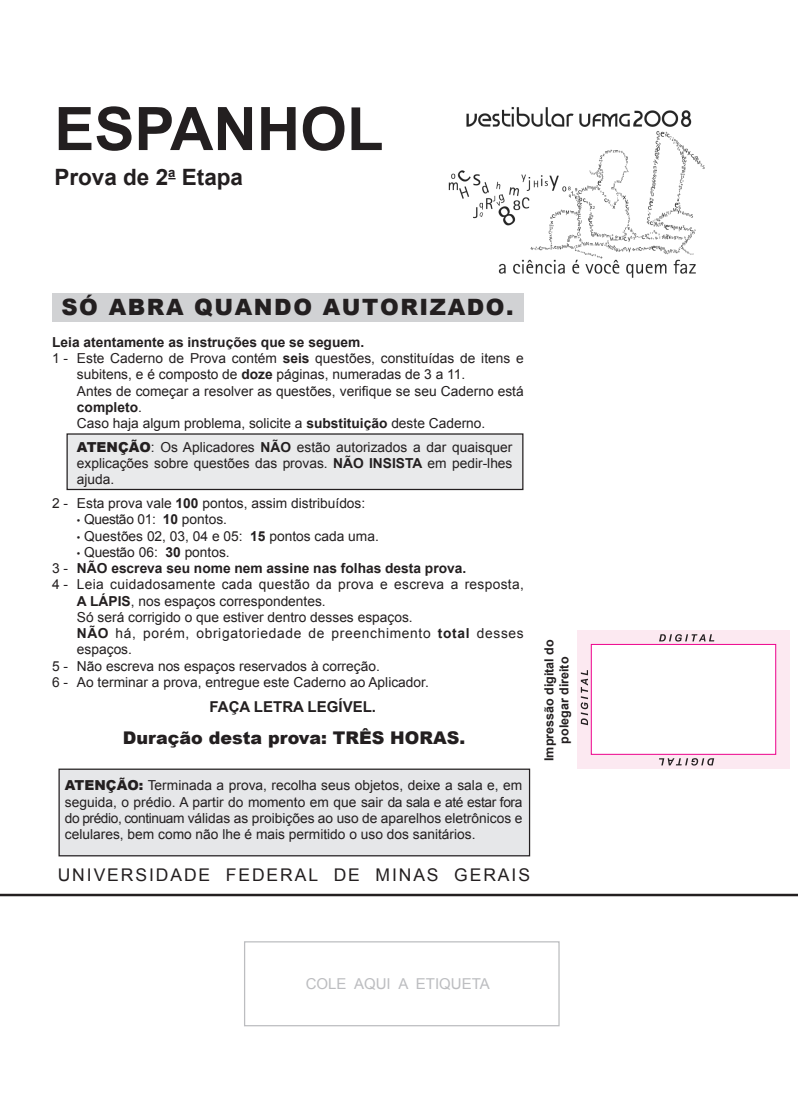
<style>
.page{position:relative;width:798px;height:1099px;background:#fff}
.page>*{position:absolute;margin:0;border:0;box-sizing:border-box;transform-origin:0 0}
.t1{font:700 60px "Arial";color:#231f20}
.t2{font:900 22.5px "Arial";letter-spacing:.07em;color:#231f20}
.t3{font:700 22.5px "Arial";color:#231f20}
.t4{font:17.5px "Arial";letter-spacing:.11em;color:#231f20}
.t5{font:900 17.5px "Arial";color:#231f20}
.t6{font:15px "Arial";color:#bcbdc0}
.t7{font:700 15px "Arial";color:#231f20}
.t8{font:13.75px/16.2px "Arial";color:#231f20;text-align:justify}
.t9{font:700 13.75px "Arial";color:#231f20}
.t10{font:13.75px "Arial";letter-spacing:.025em;color:#231f20}
.t11{font:13.75px "Arial";letter-spacing:.05em;color:#231f20}
.t12{font:700 12.5px/15px "Arial";color:#231f20;text-align:center}
.s1{font-weight:700}
.s2{font-weight:400}
.s3{font-weight:900}
.s4{font-size:10px}
</style>
<div class="page">
<div style="left:67px;top:434px;width:455px;height:55px;background:#e9eaeb"></div>
<div style="left:66px;top:433px;width:457px;height:57px;border:1px solid #231f20"></div>
<div style="left:244px;top:941px;width:315px;height:85px;border:1px solid #bcbdc0"></div>
<div style="left:59px;top:769px;width:470px;height:86px;background:#e6e7e9"></div>
<div style="left:58px;top:768px;width:472px;height:88px;border:1px solid #231f20"></div>
<hr style="left:0;top:893px;width:797px;height:3px;background:#231f20">
<img style="left:448px;top:107px;width:257px;height:171px">
<div style="left:52px;top:293px;width:471px;height:29px;background:#d1d2d4"></div>
<div style="left:577px;top:630px;width:212px;height:138px;background:#fce9f1"></div>
<div style="left:591px;top:644px;width:184px;height:110px;background:#fff"></div>
<div style="left:591px;top:644px;width:184px;height:110px;border:1px solid #ed028c"></div>
<svg style="left:580px;top:670px;width:8px;height:55px"></svg>
<svg style="left:659px;top:758px;width:55px;height:7px"></svg>
<svg style="left:659px;top:634px;width:55px;height:7px"></svg>
<h1 class="t1" style="left:54px;top:89px;width:330px">ESPANHOL</h1>
<h2 class="t3" style="left:54px;top:162px;width:190px">Prova de 2<sup>a</sup> Etapa</h2>
<h2 class="t2" style="left:61px;top:290px;width:453px">SÓ ABRA QUANDO AUTORIZADO.</h2>
<p class="t9" style="left:52px;top:333px;width:313px">Leia atentamente as instruções que se seguem.</p>
<p class="t8" style="left:52px;top:350px;width:473px">1 - Este Caderno de Prova contém <span class="s1">seis</span> questões, constituídas de itens e</p>
<p class="t8" style="left:77px;top:366px;width:390px">subitens, e é composto de <span class="s1">doze</span> páginas, numeradas de 3 a 11.</p>
<p class="t8" style="left:77px;top:383px;width:448px">Antes de começar a resolver as questões, verifique se seu Caderno está</p>
<p class="t9" style="left:77px;top:398px;width:66px">completo<span class="s2">.</span></p>
<p class="t8" style="left:77px;top:415px;width:410px">Caso haja algum problema, solicite a <span class="s1">substituição</span> deste Caderno.</p>
<p class="t8" style="left:77px;top:439px;width:437px"><span class="s3">ATENÇÃO</span>: Os Aplicadores <span class="s1">NÃO</span> estão autorizados a dar quaisquer explicações sobre questões das provas. <span class="s1">NÃO INSISTA</span> em pedir-lhes ajuda.</p>
<p class="t8" style="left:52px;top:495px;width:314px">2 - Esta prova vale <span class="s1">100</span> pontos, assim distribuídos:</p>
<p class="t8" style="left:77px;top:511px;width:151px"><span class="s4">•</span> Questão 01: <span class="s1">10</span> pontos.</p>
<p class="t8" style="left:77px;top:528px;width:303px"><span class="s4">•</span> Questões 02, 03, 04 e 05: <span class="s1">15</span> pontos cada uma.</p>
<p class="t8" style="left:77px;top:544px;width:154px"><span class="s4">•</span> Questão 06: <span class="s1">30</span> pontos.</p>
<p class="t9" style="left:52px;top:559px;width:415px"><span class="s2">3 -</span> NÃO escreva seu nome nem assine nas folhas desta prova.</p>
<p class="t10" style="left:52px;top:575px;width:473px">4 - Leia cuidadosamente cada questão da prova e escreva a resposta,</p>
<p class="t8" style="left:77px;top:593px;width:250px"><span class="s1">A LÁPIS</span>, nos espaços correspondentes.</p>
<p class="t8" style="left:77px;top:609px;width:337px">Só será corrigido o que estiver dentro desses espaços.</p>
<p class="t11" style="left:77px;top:624px;width:448px"><span class="s1">NÃO</span> há, porém, obrigatoriedade de preenchimento <span class="s1">total</span> desses</p>
<p class="t8" style="left:77px;top:641px;width:57px">espaços.</p>
<p class="t8" style="left:52px;top:658px;width:329px">5 - Não escreva nos espaços reservados à correção.</p>
<p class="t8" style="left:52px;top:674px;width:378px">6 - Ao terminar a prova, entregue este Caderno ao Aplicador.</p>
<p class="t7" style="left:209px;top:697px;width:168px">FAÇA LETRA LEGÍVEL.</p>
<p class="t5" style="left:123px;top:725px;width:344px">Duração desta prova: TRÊS HORAS.</p>
<p class="t8" style="left:65px;top:777px;width:459px"><span class="s3">ATENÇÃO:</span> Terminada a prova, recolha seus objetos, deixe a sala e, em seguida, o prédio. A partir do momento em que sair da sala e até estar fora do prédio, continuam válidas as proibições ao uso de aparelhos eletrônicos e celulares, bem como não lhe é mais permitido o uso dos sanitários.</p>
<p class="t4" style="left:58px;top:863px;width:473px">UNIVERSIDADE FEDERAL DE MINAS GERAIS</p>
<p class="t12" style="left:541px;top:761px;width:123px;rotate:-90deg">Impressão digital do polegar direito</p>
<p class="t6" style="left:305px;top:973px;width:185px">COLE AQUI A ETIQUETA</p>
</div>
